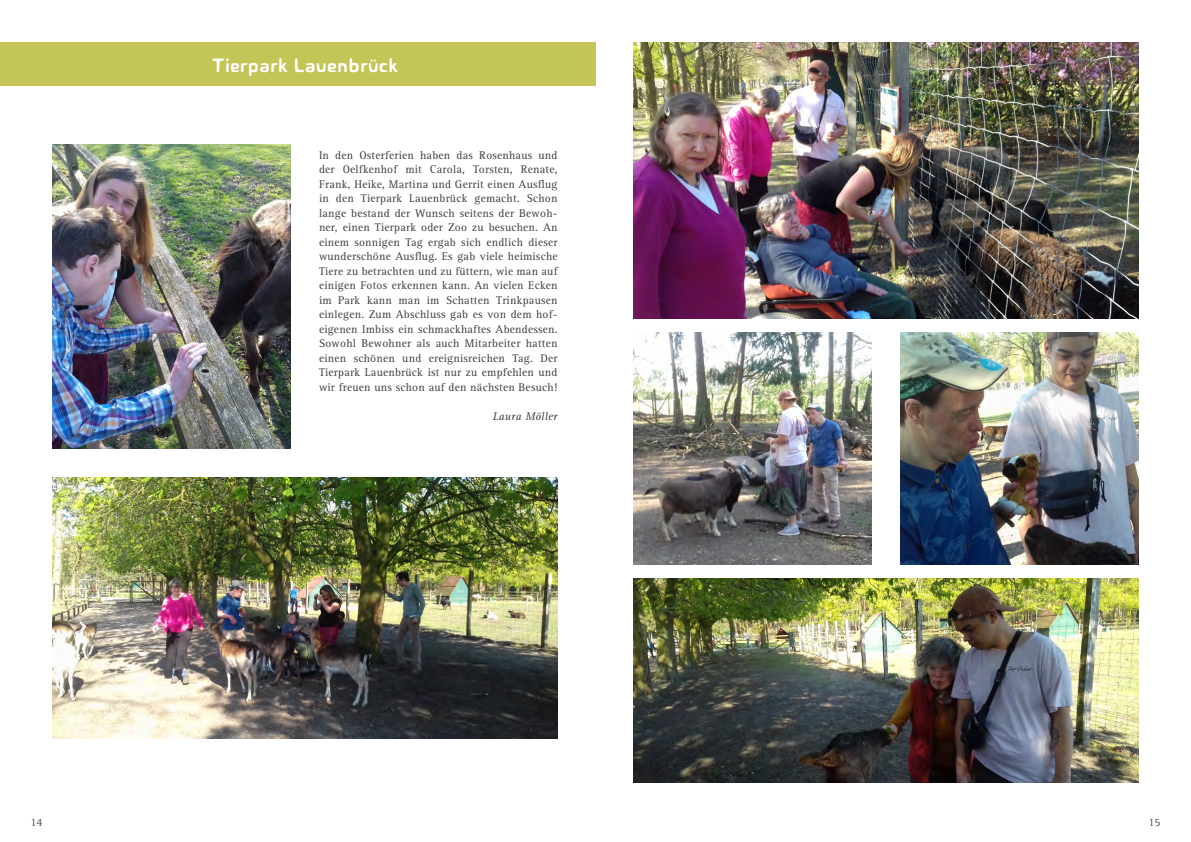
<style>
.page{position:relative;width:1191px;height:842px;background:#fff}
.page>*{position:absolute;margin:0;border:0;box-sizing:border-box;transform-origin:0 0}
.t1{font:700 20px "Novalis JY";letter-spacing:.02em;color:#fff}
.t2{font:11.5px/14.5px "Rotis Serif";letter-spacing:.02em;color:#3e3d40;text-align:justify}
.t3{font:italic 11.5px "Rotis Serif";letter-spacing:.02em;color:#3e3d40}
.t4{font:11.5px "Rotis Serif";color:#4b4b4d}
</style>
<div class="page">
<div style="left:0;top:43px;width:595px;height:43px;background:#c3c557"></div>
<img style="left:52px;top:144px;width:239px;height:305px">
<img style="left:52px;top:478px;width:505px;height:261px">
<img style="left:634px;top:43px;width:504px;height:275px">
<img style="left:634px;top:333px;width:238px;height:232px">
<img style="left:900px;top:333px;width:238px;height:232px">
<img style="left:634px;top:579px;width:504px;height:203px">
<h1 class="t1" style="left:211px;top:53px;width:188px">Tierpark Lauenbrück</h1>
<p class="t2" style="left:319px;top:148px;width:240px">In den Osterferien haben das Rosenhaus und der Oelfkenhof mit Carola, Torsten, Renate, Frank, Heike, Martina und Gerrit einen Ausflug in den Tierpark Lauenbrück gemacht. Schon lange bestand der Wunsch seitens der Bewoh&shy;ner, einen Tierpark oder Zoo zu besuchen. An einem sonnigen Tag ergab sich endlich dieser wunderschöne Ausflug. Es gab viele heimische Tiere zu betrachten und zu füttern, wie man auf einigen Fotos erkennen kann. An vielen Ecken im Park kann man im Schatten Trinkpausen einlegen. Zum Abschluss gab es von dem hof&shy;eigenen Imbiss ein schmackhaftes Abendessen.<br>Sowohl Bewohner als auch Mitarbeiter hatten einen schönen und ereignisreichen Tag. Der Tierpark Lauenbrück ist nur zu empfehlen und wir freuen uns schon auf den nächsten Besuch!</p>
<p class="t3" style="left:493px;top:409px;width:66px">Laura Möller</p>
<p class="t4" style="left:30px;top:815px;width:14px">14</p>
<p class="t4" style="left:1148px;top:815px;width:14px">15</p>
</div>
